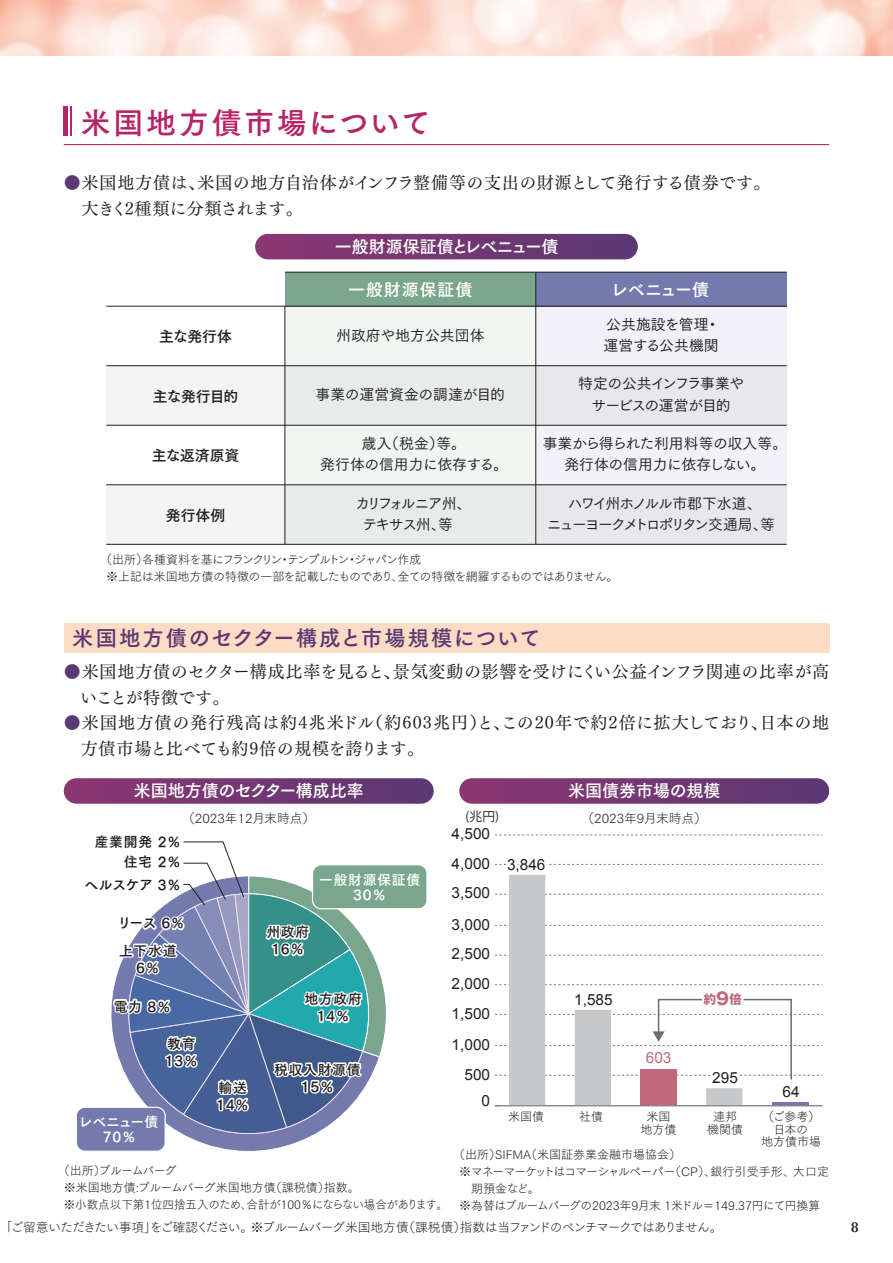
<style>
.page{position:relative;width:893px;height:1263px;background:#fff}
.page>*{position:absolute;margin:0;border:0;box-sizing:border-box;transform-origin:0 0}
.t1{font:29.7px "Tsuku Go Pro B";letter-spacing:.1em;color:#b62467}
.t2{font:21.3px "Tsuku Go Pro B";letter-spacing:.06em;color:#5a3974}
.t3{font:16.95px/25.5px "Tsuku Min Pro M";letter-spacing:.03em;color:#231f20}
.t4{font:16.95px/25.5px "Tsuku Min Pro M";letter-spacing:.01em;color:#231f20}
.t5{font:16.95px "Tsuku Go Pro B";color:#fff}
.t6{font:16.95px "Tsuku Go Pro B";letter-spacing:-.04em;color:#fff}
.t7{font:16.95px "Tsuku Go Pro B";letter-spacing:.05em;color:#fff}
.t8{font:15.3px "Arial";color:#231f20}
.t9{font:15.3px "Arial";color:#c0697a}
.t10{font:14.85px/21.3px "Tsuku Go Pro M";color:#231f20;text-align:center}
.t11{font:14.85px/21.3px "Tsuku Go Pro M";letter-spacing:-.03em;color:#231f20;text-align:center}
.t12{font:14.85px/21.3px "Tsuku Go Pro M";letter-spacing:-.13em;color:#231f20;text-align:center}
.t13{font:14.85px/21.3px "Tsuku Go Pro M";letter-spacing:-.065em;color:#231f20;text-align:center}
.t14{font:14.85px "Tsuku Go Pro B";color:#231f20}
.t15{font:14.85px/21.3px "Tsuku Go Pro M";letter-spacing:-.11em;color:#231f20}
.t16{font:600 14.85px "Baskerville";color:#231f20}
.t17{font:13.8px/17px "Tsuku Go Pro B";letter-spacing:.05em;color:#231f20;text-align:center}
.t18{font:13.8px/14.9px "Tsuku Go Pro B";letter-spacing:.05em;color:#fff;text-align:center}
.t19{font:13.8px/14.9px "Tsuku Go Pro B";color:#fff;text-align:center}
.t20{font:12.75px "Tsuku Go Pro L";letter-spacing:-.07em;color:#231f20}
.t21{font:12.75px "Tsuku Go Pro L";color:#231f20}
.t22{font:12.75px "Koz Go Pr 6 N";color:#231f20}
.t23{font:700 12.75px "Gothic MB101 Pr 6";color:#c0697a}
.t24{font:12px/17px "Tsuku Go Pro L";color:#231f20}
.t25{font:12px/17px "Tsuku Go Pro L";letter-spacing:-.06em;color:#231f20}
.t26{font:12px/12.8px "Tsuku Go Pro L";letter-spacing:-.03em;color:#231f20;text-align:center}
.t27{font:12px "Tsuku Go Pro L";letter-spacing:-.07em;color:#231f20}
.s1{color:#5a3974}
.s2{font-size:16.95px}
</style>
<div class="page">
<div style="left:285px;top:306px;width:251px;height:238px;background:#f1f6f3"></div>
<div style="left:536px;top:306px;width:251px;height:238px;background:#f1f1f7"></div>
<div style="left:106px;top:366px;width:681px;height:59px;background:linear-gradient(to right,#f1f3f0,#e3e4e9)"></div>
<div style="left:106px;top:485px;width:681px;height:59px;background:linear-gradient(to right,#f1f3f0,#e3e4e9)"></div>
<div style="left:536px;top:272px;width:251px;height:34px;background:#747aae"></div>
<div style="left:285px;top:272px;width:251px;height:34px;background:#7aa68e"></div>
<hr style="left:64px;top:144px;width:765px;height:1px;background:#b62467">
<div style="left:255px;top:234px;width:383px;height:25px;background:linear-gradient(to right,#8c3671,#5b3974);border-radius:13px"></div>
<hr style="left:285px;top:272px;width:502px;height:1px;background:#231f20">
<hr style="left:106px;top:306px;width:681px;height:1px;background:#231f20">
<hr style="left:106px;top:365px;width:681px;height:1px;background:#231f20">
<hr style="left:106px;top:425px;width:681px;height:1px;background:#231f20">
<hr style="left:106px;top:484px;width:681px;height:1px;background:#231f20">
<hr style="left:106px;top:544px;width:681px;height:1px;background:#231f20">
<div style="left:64px;top:778px;width:370px;height:26px;background:linear-gradient(to right,#8b3671,#5c3a75);border-radius:13px"></div>
<div style="left:459px;top:778px;width:370px;height:26px;background:linear-gradient(to right,#8c3772,#5c3974);border-radius:13px"></div>
<hr style="left:285px;top:306px;width:1px;height:238px;background:#231f20">
<hr style="left:535px;top:272px;width:1px;height:272px;background:#231f20">
<hr style="left:64px;top:106px;width:4px;height:30px;background:#b62467">
<hr style="left:70px;top:106px;width:1px;height:30px;background:#b62467">
<div style="left:312px;top:865px;width:115px;height:44px;background:#7aa68e;border-radius:9px"></div>
<div style="left:312px;top:864px;width:116px;height:45px;border:1px solid #fff;border-radius:9px"></div>
<div style="left:76px;top:1107px;width:89px;height:44px;background:#747aae;border-radius:9px"></div>
<div style="left:76px;top:1107px;width:90px;height:45px;border:1px solid #fff;border-radius:9px"></div>
<svg style="left:82px;top:841px;width:305px;height:305px"></svg>
<div style="left:64px;top:623px;width:765px;height:30px;background:#fddcc5"></div>
<svg style="left:495px;top:894px;width:327px;height:1px"></svg>
<svg style="left:495px;top:925px;width:327px;height:1px"></svg>
<svg style="left:495px;top:955px;width:327px;height:1px"></svg>
<svg style="left:495px;top:835px;width:327px;height:1px"></svg>
<svg style="left:509px;top:879px;width:233px;height:105px"></svg>
<svg style="left:495px;top:863px;width:327px;height:16px"></svg>
<svg style="left:495px;top:984px;width:327px;height:122px"></svg>
<h1 class="t1" style="left:81px;top:97px;width:352px">米国地方債市場について</h1>
<p class="t3" style="left:64px;top:168px;width:708px"><span class="s1">●</span>米国地方債は、米国の地方自治体がインフラ整備等の支出の財源として発行する債券です。　大きく2種類に分類されます。</p>
<p class="t6" style="left:335px;top:232px;width:225px">一般財源保証債とレベニュー債</p>
<p class="t14" style="left:159px;top:324px;width:74px">主な発行体</p>
<p class="t14" style="left:153px;top:383px;width:87px">主な発行目的</p>
<p class="t14" style="left:152px;top:443px;width:89px">主な返済原資</p>
<p class="t14" style="left:166px;top:502px;width:61px">発行体例</p>
<p class="t7" style="left:348px;top:275px;width:126px">一般財源保証債</p>
<p class="t5" style="left:611px;top:275px;width:100px">レベニュー債</p>
<p class="t10" style="left:336px;top:323px;width:150px">州政府や地方公共団体</p>
<p class="t11" style="left:316px;top:382px;width:191px">事業の運営資金の調達が目的</p>
<p class="t10" style="left:320px;top:431px;width:189px">歳入（税金）等。<br>発行体の信用力に依存する。</p>
<p class="t15" style="left:362px;top:491px;width:111px;text-indent:-7px">カリフォルニア州、テキサス州、等</p>
<p class="t10" style="left:604px;top:312px;width:118px;text-align:left">公共施設を管理・運営する公共機関</p>
<p class="t13" style="left:578px;top:372px;width:168px">特定の公共インフラ事業やサービスの運営が目的</p>
<p class="t11" style="left:543px;top:431px;width:246px">事業から得られた利用料等の収入等。発行体の信用力に依存しない。</p>
<p class="t12" style="left:547px;top:491px;width:230px">ハワイ州ホノルル市郡下水道、<br>ニューヨークメトロポリタン交通局、等</p>
<p class="t25" style="left:106px;top:550px;width:514px;text-indent:-6px">（出所）各種資料を基にフランクリン・テンプルトン・ジャパン作成<br>※上記は米国地方債の特徴の一部を記載したものであり、全ての特徴を網羅するものではありません。</p>
<p class="t2" style="left:72px;top:620px;width:492px">米国地方債のセクター構成と市場規模について　</p>
<p class="t4" style="left:80px;top:657px;width:750px;text-indent:-16px"><span class="s1">●</span>米国地方債のセクター構成比率を見ると、景気変動の影響を受けにくい公益インフラ関連の比率が高いことが特徴です。</p>
<p class="t3" style="left:81px;top:708px;width:750px;text-indent:-17px"><span class="s1">●</span>米国地方債の発行残高は約4兆米ドル（約603兆円）と、この20年で約2倍に拡大しており、日本の地方債市場と比べても約9倍の規模を誇ります。</p>
<p class="t5" style="left:134px;top:776px;width:232px">米国地方債のセクター構成比率</p>
<p class="t5" style="left:568px;top:776px;width:154px">米国債券市場の規模</p>
<p class="t17" style="left:95px;top:832px;width:88px">産業開発 2％</p>
<p class="t17" style="left:124px;top:852px;width:59px">住宅 2％</p>
<p class="t17" style="left:85px;top:874px;width:98px">ヘルスケア 3％</p>
<p class="t22" style="left:466px;top:809px;width:35px">(兆円)</p>
<p class="t21" style="left:182px;top:808px;width:135px">（2023年12月末時点）</p>
<p class="t21" style="left:581px;top:808px;width:127px">（2023年9月末時点）</p>
<p class="t8" style="left:507px;top:854px;width:40px">3,846</p>
<p class="t8" style="left:452px;top:824px;width:40px">4,500</p>
<p class="t8" style="left:452px;top:854px;width:40px">4,000</p>
<p class="t18" style="left:319px;top:870px;width:102px">一般財源保証債<br>30％</p>
<p class="t8" style="left:452px;top:883px;width:40px">3,500</p>
<p class="t17" style="left:118px;top:913px;width:69px">リース 6％</p>
<p class="t17" style="left:119px;top:940px;width:59px">上下水道<br>6％</p>
<p class="t17" style="left:114px;top:996px;width:59px">電力 8％</p>
<p class="t17" style="left:266px;top:922px;width:44px">州政府<br>16％</p>
<p class="t17" style="left:304px;top:989px;width:59px">地方政府<br>14％</p>
<p class="t8" style="left:452px;top:914px;width:40px">3,000</p>
<p class="t8" style="left:452px;top:944px;width:40px">2,500</p>
<p class="t8" style="left:452px;top:973px;width:40px">2,000</p>
<p class="t8" style="left:452px;top:1003px;width:40px">1,500</p>
<p class="t8" style="left:574px;top:989px;width:40px">1,585</p>
<p class="t23" style="left:704px;top:988px;width:40px">約<span class="s2">9</span>倍</p>
<p class="t17" style="left:165px;top:1033px;width:34px;text-align:left">教育<br>13％</p>
<p class="t19" style="left:79px;top:1113px;width:81px">レベニュー債<br>70％</p>
<p class="t17" style="left:274px;top:1059px;width:88px">税収入財源債</p>
<p class="t17" style="left:218px;top:1077px;width:30px">輸送</p>
<p class="t17" style="left:301px;top:1076px;width:34px">15％</p>
<p class="t17" style="left:216px;top:1094px;width:34px">14％</p>
<p class="t24" style="left:64px;top:1160px;width:386px;text-indent:-6px">（出所）ブルームバーグ<br>※米国地方債:ブルームバーグ米国地方債（課税債）指数。<br>※小数点以下第1位四捨五入のため、合計が100％にならない場合があります。</p>
<p class="t8" style="left:452px;top:1034px;width:40px">1,000</p>
<p class="t8" style="left:464px;top:1064px;width:27px">500</p>
<p class="t8" style="left:481px;top:1090px;width:10px">0</p>
<p class="t9" style="left:646px;top:1048px;width:27px">603</p>
<p class="t8" style="left:712px;top:1068px;width:27px">295</p>
<p class="t8" style="left:783px;top:1081px;width:19px">64</p>
<p class="t26" style="left:508px;top:1109px;width:37px">米国債</p>
<p class="t26" style="left:579px;top:1109px;width:25px">社債</p>
<p class="t26" style="left:641px;top:1109px;width:37px">米国地方債</p>
<p class="t26" style="left:707px;top:1109px;width:37px">連邦機関債</p>
<p class="t24" style="left:761px;top:1109px;width:61px;line-height:12.8px;text-align:center">（ご参考）日本の<br>地方債市場</p>
<p class="t24" style="left:453px;top:1145px;width:229px">（出所）SIFMA（米国証券業金融市場協会）</p>
<p class="t27" style="left:459px;top:1162px;width:371px">※マネーマーケットはコマーシャルペーパー（CP）、銀行引受手形、大口定</p>
<p class="t26" style="left:471px;top:1181px;width:70px">期預金など。</p>
<p class="t26" style="left:459px;top:1198px;width:362px">※為替はブルームバーグの2023年9月末 1米ドル＝149.37円にて円換算</p>
<p class="t20" style="left:-1px;top:1216px;width:725px">「ご留意いただきたい事項」をご確認ください。※ブルームバーグ米国地方債（課税債）指数は当ファンドのベンチマークではありません。</p>
<p class="t16" style="left:851px;top:1216px;width:9px">8</p>
</div>
